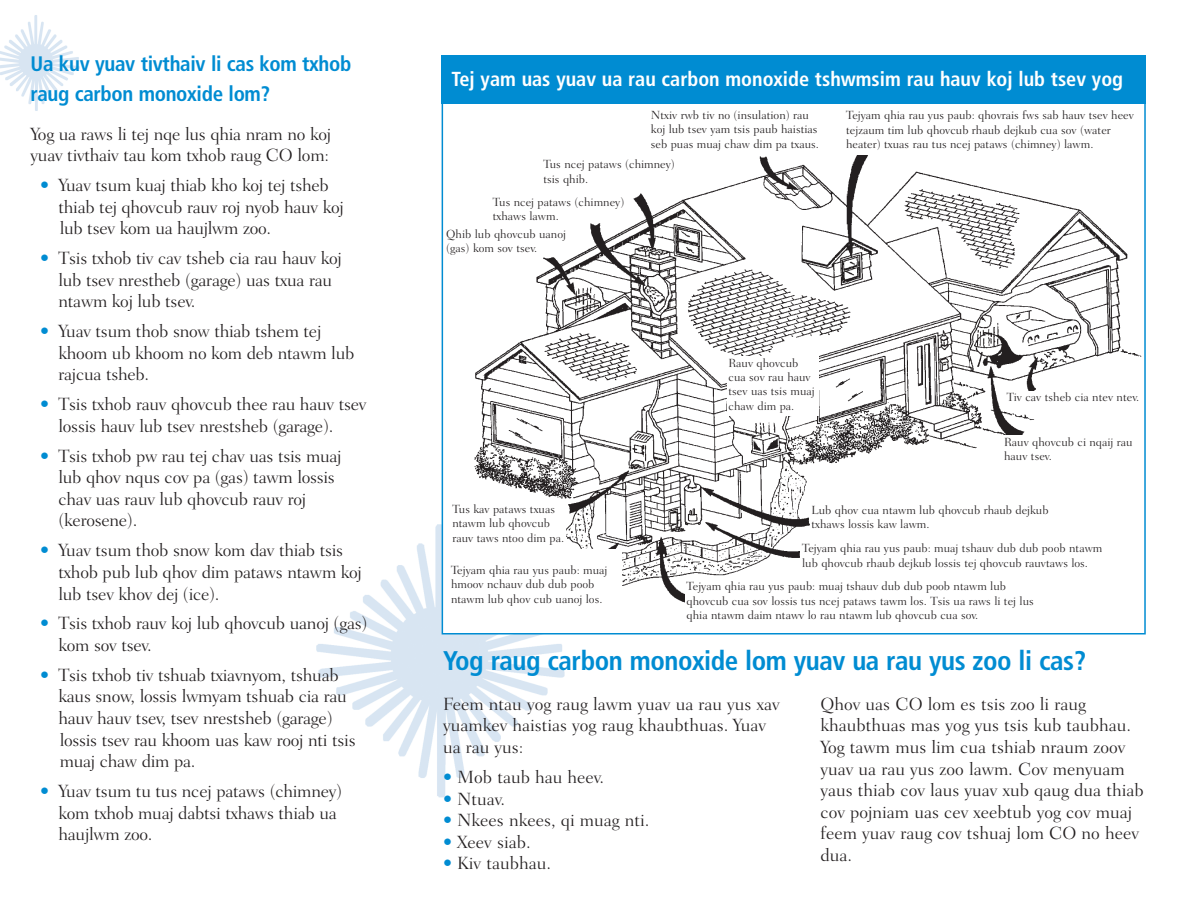
<style>
.page{position:relative;width:1188px;height:918px;background:#fff}
.page>*{position:absolute;margin:0;border:0;box-sizing:border-box;transform-origin:0 0}
.t1{font:700 condensed 27px "Frutiger";letter-spacing:-.015em;color:#008cd2}
.t2{font:700 condensed 21px/29.7px "Frutiger";letter-spacing:-.015em;color:#008cd2}
.t3{font:700 condensed 20.25px "Frutiger";color:#fff}
.t4{font:300 18px/21.6px "Fairfield LH";letter-spacing:-.015em;color:#231f20}
.t5{font:300 12px/14.4px "Fairfield LH";color:#231f20}
.s1{color:#008cd2}
</style>
<div class="page">
<img style="left:1px;top:15px;width:79px;height:96px">
<img style="left:316px;top:517px;width:275px;height:281px">
<div style="left:443px;top:57px;width:701px;height:576px;background:#fff"></div>
<div style="left:442px;top:56px;width:704px;height:48px;background:#008cd2"></div>
<img style="left:474px;top:155px;width:667px;height:448px">
<div style="left:1005px;top:391px;width:136px;height:21px;background:#fff"></div>
<div style="left:1003px;top:436px;width:136px;height:30px;background:#fff"></div>
<div style="left:810px;top:504px;width:249px;height:33px;background:#fff"></div>
<div style="left:801px;top:542px;width:316px;height:32px;background:#fff"></div>
<div style="left:685px;top:580px;width:353px;height:45px;background:#fff"></div>
<div style="left:451px;top:502px;width:115px;height:47px;background:#fff"></div>
<div style="left:727px;top:356px;width:92px;height:60px;background:#fff"></div>
<div style="left:450px;top:549px;width:171px;height:76px;background:#fff"></div>
<p class="t2" style="left:31px;top:51px;width:322px">Ua kuv yuav tivthaiv li cas kom txhob raug carbon monoxide lom?</p>
<p class="t4" style="left:31px;top:124px;width:302px">Yog ua raws li tej nqe lus qhia nram no koj yuav tivthaiv tau kom txhob raug CO lom:</p>
<p class="t4" style="left:59px;top:176px;width:287px;text-indent:-18px"><span class="s1">•</span> Yuav tsum kuaj thiab kho koj tej tsheb thiab tej qhovcub rauv roj nyob hauv koj lub tsev kom ua haujlwm zoo.</p>
<p class="t4" style="left:59px;top:249px;width:285px;text-indent:-18px"><span class="s1">•</span> Tsis txhob tiv cav tsheb cia rau hauv koj lub tsev nrestheb (garage) uas txua rau ntawm koj lub tsev.</p>
<p class="t4" style="left:59px;top:322px;width:297px;text-indent:-18px"><span class="s1">•</span> Yuav tsum thob snow thiab tshem tej khoom ub khoom no kom deb ntawm lub rajcua tsheb.</p>
<p class="t4" style="left:59px;top:395px;width:309px;text-indent:-18px"><span class="s1">•</span> Tsis txhob rauv qhovcub thee rau hauv tsev lossis hauv lub tsev nrestsheb (garage).</p>
<p class="t4" style="left:59px;top:446px;width:284px;text-indent:-18px"><span class="s1">•</span> Tsis txhob pw rau tej chav uas tsis muaj lub qhov nqus cov pa (gas) tawm lossis chav uas rauv lub qhovcub rauv roj (kerosene).</p>
<p class="t4" style="left:59px;top:541px;width:305px;text-indent:-18px"><span class="s1">•</span> Yuav tsum thob snow kom dav thiab tsis txhob pub lub qhov dim pataws ntawm koj lub tsev khov dej (ice).</p>
<p class="t4" style="left:59px;top:614px;width:310px;text-indent:-18px"><span class="s1">•</span> Tsis txhob rauv koj lub qhovcub uanoj (gas) kom sov tsev.</p>
<p class="t4" style="left:59px;top:665px;width:299px;text-indent:-18px"><span class="s1">•</span> Tsis txhob tiv tshuab txiavnyom, tshuab kaus snow, lossis lwmyam tshuab cia rau hauv hauv tsev, tsev nrestsheb (garage) lossis tsev rau khoom uas kaw rooj nti tsis muaj chaw dim pa.</p>
<p class="t4" style="left:59px;top:782px;width:285px;text-indent:-18px"><span class="s1">•</span> Yuav tsum tu tus ncej pataws (chimney) kom txhob muaj dabtsi txhaws thiab ua haujlwm zoo.</p>
<p class="t3" style="left:451px;top:71px;width:673px">Tej yam uas yuav ua rau carbon monoxide tshwmsim rau hauv koj lub tsev yog</p>
<p class="t5" style="left:651px;top:109px;width:169px">Ntxiv rwb tiv no (insulation) rau koj lub tsev yam tsis paub haistias seb puas muaj chaw dim pa txaus.</p>
<p class="t5" style="left:846px;top:109px;width:289px">Tejyam qhia rau yus paub: qhovrais fws sab hauv tsev heev tejzaum tim lub qhovcub rhaub dejkub cua sov (water heater) txuas rau tus ncej pataws (chimney) lawm.</p>
<p class="t5" style="left:543px;top:158px;width:133px">Tus ncej pataws (chimney) tsis qhib.</p>
<p class="t5" style="left:493px;top:196px;width:133px">Tus ncej pataws (chimney) txhaws lawm.</p>
<p class="t5" style="left:446px;top:227px;width:121px">Qhib lub qhovcub uanoj (gas) kom sov tsev.</p>
<p class="t5" style="left:452px;top:502px;width:113px">Tus kav pataws txuas ntawm lub qhovcub rauv taws ntoo dim pa.</p>
<p class="t5" style="left:451px;top:564px;width:158px">Tejyam qhia rau yus paub: muaj hmoov nchauv dub dub poob ntawm lub qhov cub uanoj los.</p>
<p class="t5" style="left:729px;top:356px;width:88px">Rauv qhovcub cua sov rau hauv tsev uas tsis muaj chaw dim pa.</p>
<p class="t5" style="left:1007px;top:391px;width:134px">Tiv cav tsheb cia ntev ntev.</p>
<p class="t5" style="left:1004px;top:436px;width:130px">Rauv qhovcub ci nqaij rau hauv tsev.</p>
<p class="t5" style="left:811px;top:504px;width:239px">Lub qhov cua ntawm lub qhovcub rhaub dejkub txhaws lossis kaw lawm.</p>
<p class="t5" style="left:802px;top:542px;width:302px">Tejyam qhia rau yus paub: muaj tshauv dub dub poob ntawm lub qhovcub rhaub dejkub lossis tej qhovcub rauvtaws los.</p>
<p class="t5" style="left:687px;top:580px;width:349px">Tejyam qhia rau yus paub: muaj tshauv dub dub poob ntawm lub qhovcub cua sov lossis tus ncej pataws tawm los. Tsis ua raws li tej lus qhia ntawm daim ntawv lo rau ntawm lub qhovcub cua sov.</p>
<h1 class="t1" style="left:443px;top:650px;width:645px">Yog raug carbon monoxide lom yuav ua rau yus zoo li cas?</h1>
<p class="t4" style="left:820px;top:694px;width:325px">Qhov uas CO lom es tsis zoo li raug khaubthuas mas yog yus tsis kub taubhau.<br>Yog tawm mus lim cua tshiab nraum zoov yuav ua rau yus zoo lawm. Cov menyuam yaus thiab cov laus yuav xub qaug dua thiab cov pojniam uas cev xeebtub yog cov muaj feem yuav raug cov tshuaj lom CO no heev dua.</p>
<p class="t4" style="left:443px;top:694px;width:338px">Feem ntau yog raug lawm yuav ua rau yus xav yuamkev haistias yog raug khaubthuas. Yuav ua rau yus:</p>
<p class="t4" style="left:443px;top:768px;width:163px"><span class="s1">•</span> Mob taub hau heev.</p>
<p class="t4" style="left:443px;top:789px;width:64px"><span class="s1">•</span> Ntuav.</p>
<p class="t4" style="left:443px;top:811px;width:208px"><span class="s1">•</span> Nkees nkees, qi muag nti.</p>
<p class="t4" style="left:443px;top:832px;width:89px"><span class="s1">•</span> Xeev siab.</p>
<p class="t4" style="left:443px;top:854px;width:109px"><span class="s1">•</span> Kiv taubhau.</p>
</div>
